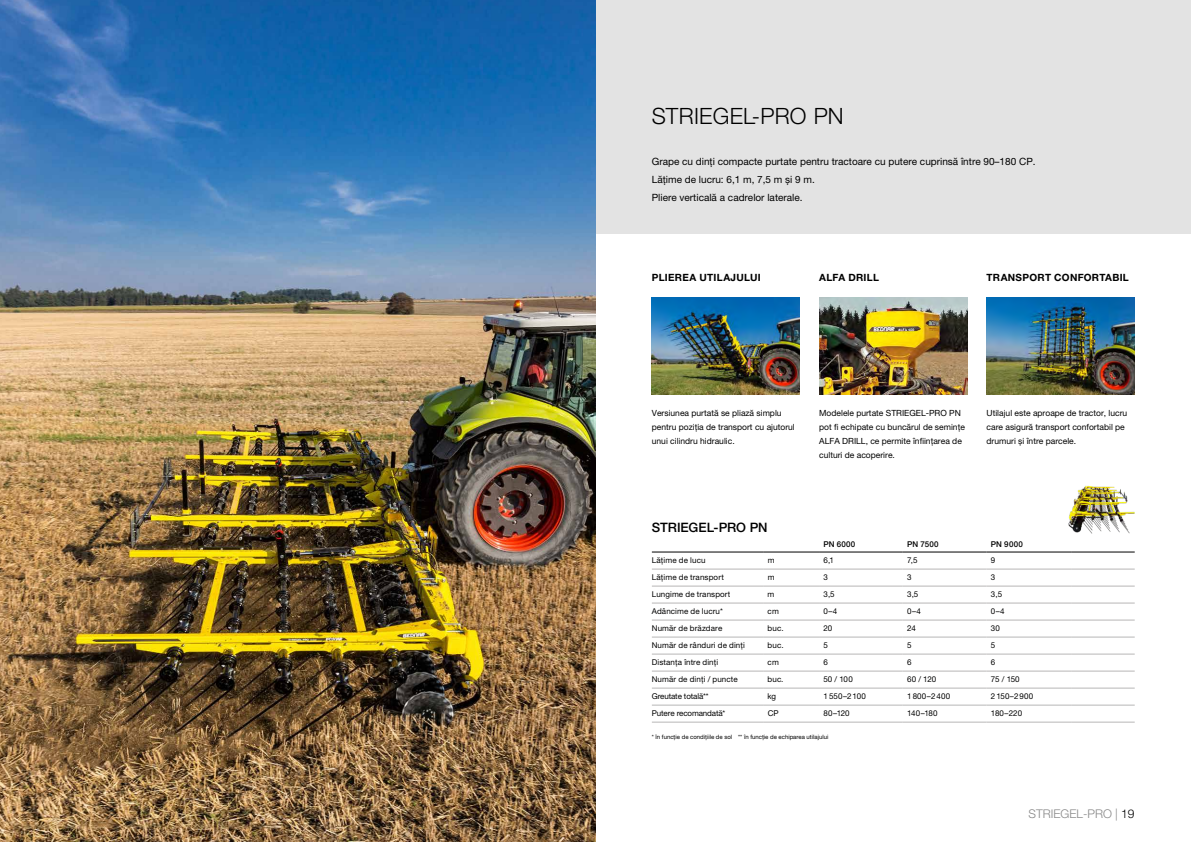
<style>
.page{position:relative;width:1191px;height:842px;background:#fff}
.page>*{position:absolute;margin:0;border:0;box-sizing:border-box;transform-origin:0 0}
.Nadpis_1{font:300 22.5px "Helvetica Neue LT Pro";letter-spacing:.005em;color:#000}
.Title_Cell{font:500 13px "Helvetica Neue LT Pro";letter-spacing:-.005em;color:#000}
.t1{font:300 12px "Helvetica Neue LT Pro";color:#878787}
.Základní_text{font:10px/18px "Helvetica Neue LT Pro";color:#000}
.Nadpis_1-2{font:700 10px "Helvetica Neue LT Pro";letter-spacing:.03em;color:#000}
.Základní_text-2{font:8.5px/14px "Helvetica Neue LT Pro";color:#000}
.Table_Cell{font:8px "Helvetica Neue LT Pro";letter-spacing:.015em;color:#000}
.Základní_text-3{font:8px "Helvetica Neue LT Pro";letter-spacing:-.015em;color:#000}
.Header_Cell{font:500 8px "Helvetica Neue LT Pro";letter-spacing:.03em;color:#000}
.Popisek_tabulky{font:6px "Helvetica Neue LT Pro";color:#000}
.s1{color:#000}
</style>
<div class="page">
<div style="left:595px;top:0;width:596px;height:233px;background:#e3e3e3"></div>
<img style="left:0;top:0;width:595px;height:842px">
<img style="left:652px;top:298px;width:148px;height:96px">
<img style="left:819px;top:298px;width:148px;height:96px">
<img style="left:986px;top:298px;width:148px;height:96px">
<img style="left:1068px;top:485px;width:67px;height:49px">
<hr style="left:652px;top:569px;width:111px;height:1px;background:#b7b6b6">
<hr style="left:763px;top:569px;width:56px;height:1px;background:#b7b6b6">
<hr style="left:819px;top:569px;width:83px;height:1px;background:#b7b6b6">
<hr style="left:902px;top:569px;width:84px;height:1px;background:#b7b6b6">
<hr style="left:986px;top:569px;width:85px;height:1px;background:#b7b6b6">
<hr style="left:1071px;top:569px;width:63px;height:1px;background:#b7b6b6">
<hr style="left:652px;top:586px;width:111px;height:1px;background:#b7b6b6">
<hr style="left:763px;top:586px;width:56px;height:1px;background:#b7b6b6">
<hr style="left:819px;top:586px;width:83px;height:1px;background:#b7b6b6">
<hr style="left:902px;top:586px;width:84px;height:1px;background:#b7b6b6">
<hr style="left:986px;top:586px;width:85px;height:1px;background:#b7b6b6">
<hr style="left:1071px;top:586px;width:63px;height:1px;background:#b7b6b6">
<hr style="left:652px;top:603px;width:111px;height:1px;background:#b7b6b6">
<hr style="left:763px;top:603px;width:56px;height:1px;background:#b7b6b6">
<hr style="left:819px;top:603px;width:83px;height:1px;background:#b7b6b6">
<hr style="left:902px;top:603px;width:84px;height:1px;background:#b7b6b6">
<hr style="left:986px;top:603px;width:85px;height:1px;background:#b7b6b6">
<hr style="left:1071px;top:603px;width:63px;height:1px;background:#b7b6b6">
<hr style="left:652px;top:620px;width:111px;height:1px;background:#b7b6b6">
<hr style="left:763px;top:620px;width:56px;height:1px;background:#b7b6b6">
<hr style="left:819px;top:620px;width:83px;height:1px;background:#b7b6b6">
<hr style="left:902px;top:620px;width:84px;height:1px;background:#b7b6b6">
<hr style="left:819px;top:552px;width:83px;height:1px;background:#000">
<hr style="left:902px;top:552px;width:84px;height:1px;background:#000">
<hr style="left:986px;top:552px;width:85px;height:1px;background:#000">
<hr style="left:1071px;top:552px;width:63px;height:1px;background:#000">
<hr style="left:986px;top:620px;width:85px;height:1px;background:#b7b6b6">
<hr style="left:1071px;top:620px;width:63px;height:1px;background:#b7b6b6">
<hr style="left:652px;top:637px;width:111px;height:1px;background:#b7b6b6">
<hr style="left:763px;top:637px;width:56px;height:1px;background:#b7b6b6">
<hr style="left:819px;top:637px;width:83px;height:1px;background:#b7b6b6">
<hr style="left:902px;top:637px;width:84px;height:1px;background:#b7b6b6">
<hr style="left:986px;top:637px;width:85px;height:1px;background:#b7b6b6">
<hr style="left:1071px;top:637px;width:63px;height:1px;background:#b7b6b6">
<hr style="left:652px;top:654px;width:111px;height:1px;background:#b7b6b6">
<hr style="left:763px;top:654px;width:56px;height:1px;background:#b7b6b6">
<hr style="left:819px;top:654px;width:83px;height:1px;background:#b7b6b6">
<hr style="left:902px;top:654px;width:84px;height:1px;background:#b7b6b6">
<hr style="left:986px;top:654px;width:85px;height:1px;background:#b7b6b6">
<hr style="left:1071px;top:654px;width:63px;height:1px;background:#b7b6b6">
<hr style="left:1071px;top:671px;width:63px;height:1px;background:#b7b6b6">
<hr style="left:652px;top:671px;width:111px;height:1px;background:#b7b6b6">
<hr style="left:652px;top:688px;width:111px;height:1px;background:#b7b6b6">
<hr style="left:763px;top:671px;width:56px;height:1px;background:#b7b6b6">
<hr style="left:763px;top:688px;width:56px;height:1px;background:#b7b6b6">
<hr style="left:819px;top:671px;width:83px;height:1px;background:#b7b6b6">
<hr style="left:819px;top:688px;width:83px;height:1px;background:#b7b6b6">
<hr style="left:652px;top:722px;width:111px;height:1px;background:#b7b6b6">
<hr style="left:819px;top:722px;width:83px;height:1px;background:#b7b6b6">
<hr style="left:902px;top:722px;width:84px;height:1px;background:#b7b6b6">
<hr style="left:986px;top:722px;width:85px;height:1px;background:#b7b6b6">
<hr style="left:763px;top:722px;width:56px;height:1px;background:#b7b6b6">
<hr style="left:1071px;top:722px;width:63px;height:1px;background:#b7b6b6">
<hr style="left:902px;top:671px;width:84px;height:1px;background:#b7b6b6">
<hr style="left:902px;top:688px;width:84px;height:1px;background:#b7b6b6">
<hr style="left:986px;top:671px;width:85px;height:1px;background:#b7b6b6">
<hr style="left:986px;top:688px;width:85px;height:1px;background:#b7b6b6">
<hr style="left:1071px;top:688px;width:63px;height:1px;background:#b7b6b6">
<hr style="left:652px;top:705px;width:111px;height:1px;background:#b7b6b6">
<hr style="left:763px;top:705px;width:56px;height:1px;background:#b7b6b6">
<hr style="left:819px;top:705px;width:83px;height:1px;background:#b7b6b6">
<hr style="left:652px;top:552px;width:111px;height:1px;background:#000">
<hr style="left:763px;top:552px;width:56px;height:1px;background:#000">
<hr style="left:902px;top:705px;width:84px;height:1px;background:#b7b6b6">
<hr style="left:986px;top:705px;width:85px;height:1px;background:#b7b6b6">
<hr style="left:1071px;top:705px;width:63px;height:1px;background:#b7b6b6">
<p class="Nadpis_1" style="left:652px;top:103px;width:193px">STRIEGEL‑PRO PN</p>
<p class="Základní_text" style="left:652px;top:152px;width:385px">Grape cu dinți compacte purtate pentru tractoare cu putere cuprinsă între 90–180 CP.<br>Lățime de lucru: 6,1 m, 7,5 m și 9 m.<br>Pliere verticală a cadrelor laterale.</p>
<p class="Nadpis_1-2" style="left:652px;top:271px;width:111px">PLIEREA UTILAJULUI</p>
<p class="Nadpis_1-2" style="left:819px;top:271px;width:61px">ALFA DRILL</p>
<p class="Nadpis_1-2" style="left:986px;top:271px;width:144px">TRANSPORT CONFORTABIL</p>
<p class="Základní_text-2" style="left:652px;top:406px;width:144px">Versiunea purtată se pliază simplu pentru poziția de transport cu ajutorul unui cilindru hidraulic.</p>
<p class="Základní_text-2" style="left:819px;top:406px;width:147px">Modelele purtate STRIEGEL‑PRO PN pot fi echipate cu buncărul de semințe ALFA DRILL, ce permite înființarea de culturi de acoperire.</p>
<p class="Základní_text-2" style="left:986px;top:406px;width:142px">Utilajul este aproape de tractor, lucru care asigură transport confortabil pe drumuri și între parcele.</p>
<p class="Title_Cell" style="left:652px;top:519px;width:117px">STRIEGEL-‑ PRO PN</p>
<p class="Header_Cell" style="left:823px;top:540px;width:33px">PN 6000</p>
<p class="Header_Cell" style="left:907px;top:540px;width:33px">PN 7500</p>
<p class="Header_Cell" style="left:991px;top:540px;width:33px">PN 9000</p>
<p class="Table_Cell" style="left:652px;top:556px;width:55px">Lățime de lucu</p>
<p class="Table_Cell" style="left:767px;top:556px;width:8px">m</p>
<p class="Table_Cell" style="left:823px;top:556px;width:12px">6,1</p>
<p class="Table_Cell" style="left:907px;top:556px;width:12px">7,5</p>
<p class="Table_Cell" style="left:991px;top:556px;width:6px">9</p>
<p class="Table_Cell" style="left:652px;top:573px;width:74px">Lățime de transport</p>
<p class="Table_Cell" style="left:767px;top:573px;width:8px">m</p>
<p class="Table_Cell" style="left:823px;top:573px;width:6px">3</p>
<p class="Table_Cell" style="left:907px;top:573px;width:6px">3</p>
<p class="Table_Cell" style="left:991px;top:573px;width:6px">3</p>
<p class="Table_Cell" style="left:652px;top:590px;width:80px">Lungime de transport</p>
<p class="Table_Cell" style="left:767px;top:590px;width:8px">m</p>
<p class="Table_Cell" style="left:823px;top:590px;width:13px">3,5</p>
<p class="Table_Cell" style="left:907px;top:590px;width:13px">3,5</p>
<p class="Table_Cell" style="left:991px;top:590px;width:13px">3,5</p>
<p class="Table_Cell" style="left:652px;top:607px;width:73px">Adâncime de lucru*</p>
<p class="Table_Cell" style="left:767px;top:607px;width:13px">cm</p>
<p class="Table_Cell" style="left:823px;top:607px;width:15px">0–4</p>
<p class="Table_Cell" style="left:907px;top:607px;width:15px">0–4</p>
<p class="Table_Cell" style="left:991px;top:607px;width:15px">0–4</p>
<p class="Table_Cell" style="left:652px;top:624px;width:72px">Număr de brăzdare</p>
<p class="Table_Cell" style="left:767px;top:624px;width:17px">buc.</p>
<p class="Table_Cell" style="left:823px;top:624px;width:10px">20</p>
<p class="Table_Cell" style="left:907px;top:624px;width:10px">24</p>
<p class="Table_Cell" style="left:990px;top:624px;width:11px">30</p>
<p class="Table_Cell" style="left:652px;top:641px;width:95px">Număr de rânduri de dinți</p>
<p class="Table_Cell" style="left:767px;top:641px;width:17px">buc.</p>
<p class="Table_Cell" style="left:823px;top:641px;width:6px">5</p>
<p class="Table_Cell" style="left:907px;top:641px;width:6px">5</p>
<p class="Table_Cell" style="left:990px;top:641px;width:6px">5</p>
<p class="Table_Cell" style="left:652px;top:658px;width:68px">Distanța între dinți</p>
<p class="Table_Cell" style="left:767px;top:658px;width:13px">cm</p>
<p class="Table_Cell" style="left:823px;top:658px;width:6px">6</p>
<p class="Table_Cell" style="left:907px;top:658px;width:6px">6</p>
<p class="Table_Cell" style="left:990px;top:658px;width:6px">6</p>
<p class="Table_Cell" style="left:652px;top:675px;width:88px">Număr de dinți / puncte</p>
<p class="Table_Cell" style="left:767px;top:675px;width:17px">buc.</p>
<p class="Table_Cell" style="left:823px;top:675px;width:31px">50 / 100</p>
<p class="Table_Cell" style="left:907px;top:675px;width:31px">60 / 120</p>
<p class="Table_Cell" style="left:990px;top:675px;width:30px">75 / 150</p>
<p class="Základní_text-3" style="left:651px;top:692px;width:59px">Greutate totală**</p>
<p class="Table_Cell" style="left:767px;top:692px;width:10px">kg</p>
<p class="Table_Cell" style="left:823px;top:692px;width:44px">1550–2100</p>
<p class="Table_Cell" style="left:907px;top:692px;width:44px">1800–2400</p>
<p class="Table_Cell" style="left:991px;top:692px;width:44px">2150–2900</p>
<p class="Základní_text-3" style="left:652px;top:709px;width:75px">Putere recomandată*</p>
<p class="Table_Cell" style="left:767px;top:709px;width:13px">CP</p>
<p class="Table_Cell" style="left:823px;top:709px;width:28px">80–120</p>
<p class="Table_Cell" style="left:907px;top:709px;width:32px">140–180</p>
<p class="Table_Cell" style="left:991px;top:709px;width:33px">180–220</p>
<p class="Popisek_tabulky" style="left:652px;top:733px;width:178px">* în funcție de condițiile de sol ** în funcție de echiparea utilajului</p>
<h3 class="t1" style="left:1028px;top:806px;width:108px">STRIEGEL‑PRO | <span class="s1">19</span></h3>
</div>
